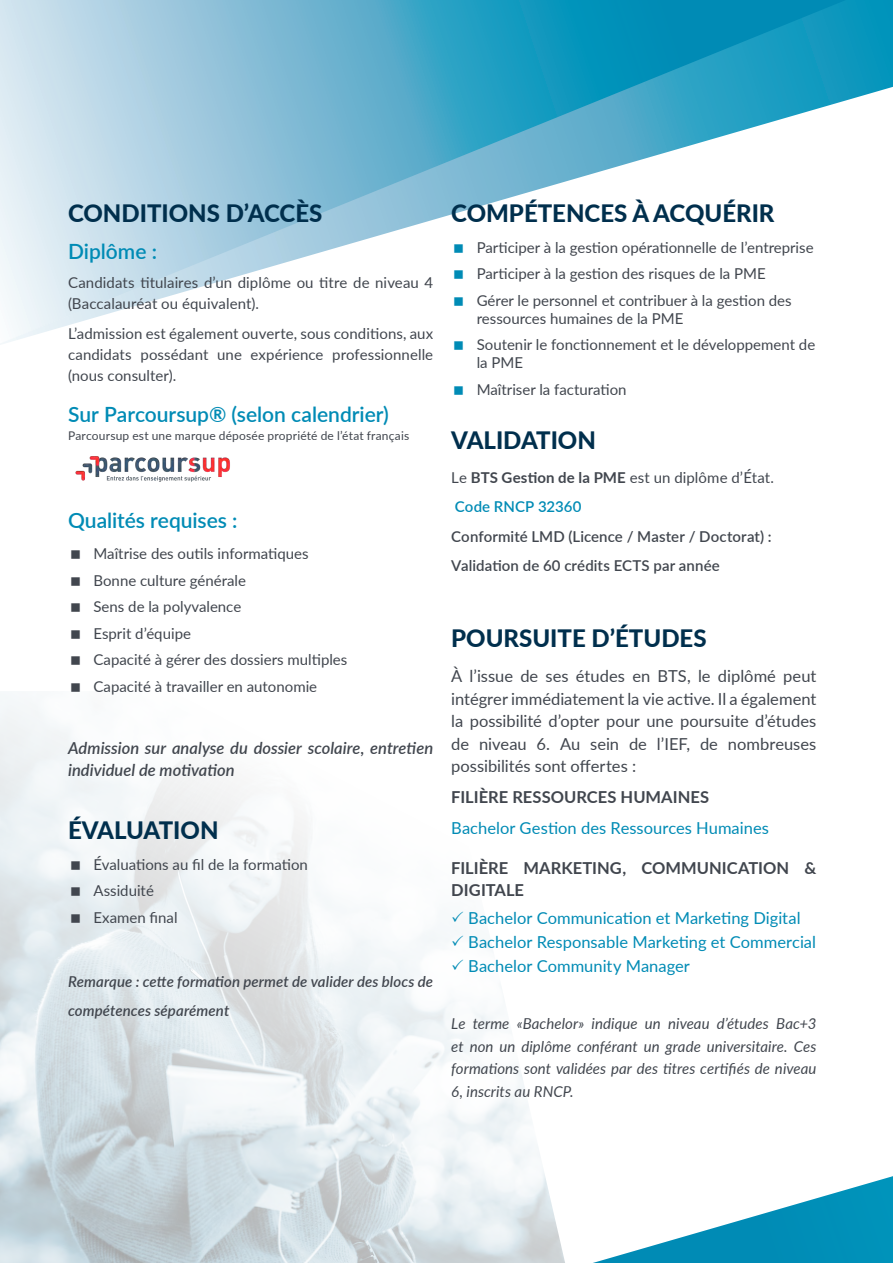
<style>
.page{position:relative;width:893px;height:1263px;background:#fff}
.page>*{position:absolute;margin:0;border:0;box-sizing:border-box;transform-origin:0 0}
.Titre_2{font:800 24px "Lato";color:#002f4d}
.Titre_3{font:600 21px "Lato";color:#008bb5}
.Corps{font:16.5px/22.5px "Lato";color:#41464e;text-align:justify}
.Corps-2{font:16.5px "Lato";color:#008bb5}
.Corps-3{font:italic 600 16.5px/22.5px "Lato";color:#41464e}
.Corps-4{font:700 16.5px/22.5px "Lato";letter-spacing:.005em;color:#41464e}
.Corps_Petit{font:15px/21px "Lato";color:#41464e}
.Corps-5{font:italic 15px/22.5px "Lato";letter-spacing:.005em;color:#41464e;text-align:justify}
.Corps_Petit-2{font:600 15px "Lato";letter-spacing:.005em;color:#41464e}
.Corps_Petit-3{font:italic 600 15px/28.8px "Lato";letter-spacing:.005em;color:#41464e}
.Corps_Petit-4{font:600 15px "Lato";letter-spacing:.005em;color:#008bb5}
.Corps_très_petit{font:12px "Lato";letter-spacing:.015em;color:#41464e}
.s1{font-weight:700}
</style>
<div class="page">
<img style="left:0;top:694px;width:549px;height:569px">
<svg style="left:0;top:0;width:893px;height:345px"></svg>
<svg style="left:549px;top:1176px;width:344px;height:87px"></svg>
<img style="left:75px;top:456px;width:155px;height:26px">
<svg style="left:71px;top:861px;width:9px;height:8px"></svg>
<svg style="left:71px;top:887px;width:9px;height:9px"></svg>
<svg style="left:71px;top:914px;width:9px;height:8px"></svg>
<svg style="left:454px;top:244px;width:9px;height:8px"></svg>
<svg style="left:454px;top:270px;width:9px;height:9px"></svg>
<svg style="left:454px;top:297px;width:9px;height:8px"></svg>
<svg style="left:454px;top:341px;width:9px;height:4px"></svg>
<p class="Titre_2" style="left:68px;top:195px;width:256px">CONDITIONS D’ACCÈS</p>
<p class="Titre_3" style="left:68px;top:236px;width:91px">Diplôme :</p>
<p class="Corps_Petit" style="left:68px;top:272px;width:367px">Candidats titulaires d’un diplôme ou titre de niveau 4 (Baccalauréat ou équivalent).</p>
<p class="Corps_Petit" style="left:68px;top:322px;width:367px;text-align:justify">L’admission est également ouverte, sous conditions, aux candidats possédant une expérience professionnelle (nous consulter).</p>
<p class="Titre_3" style="left:68px;top:399px;width:322px">Sur Parcoursup® (selon calendrier)</p>
<p class="Corps_très_petit" style="left:68px;top:427px;width:343px">Parcoursup est une marque déposée propriété de l’état français</p>
<p class="Titre_3" style="left:68px;top:505px;width:171px">Qualités requises :</p>
<p class="Corps_Petit" style="left:94px;top:542px;width:217px">Maîtrise des outils informatiques</p>
<p class="Corps_Petit" style="left:94px;top:569px;width:154px">Bonne culture générale</p>
<p class="Corps_Petit" style="left:94px;top:595px;width:149px">Sens de la polyvalence</p>
<p class="Corps_Petit" style="left:94px;top:622px;width:99px">Esprit d’équipe</p>
<p class="Corps_Petit" style="left:94px;top:648px;width:255px">Capacité à gérer des dossiers multiples</p>
<p class="Corps_Petit" style="left:94px;top:675px;width:225px">Capacité à travailler en autonomie</p>
<p class="Corps-3" style="left:68px;top:736px;width:367px">Admission sur analyse du dossier scolaire, entretien individuel de motivation</p>
<p class="Titre_2" style="left:68px;top:812px;width:152px">ÉVALUATION</p>
<p class="Corps_Petit" style="left:94px;top:853px;width:216px">Évaluations au fil de la formation</p>
<p class="Corps_Petit" style="left:94px;top:880px;width:62px">Assiduité</p>
<p class="Corps_Petit" style="left:94px;top:906px;width:85px">Examen final</p>
<p class="Corps_Petit-3" style="left:68px;top:967px;width:367px">Remarque : cette formation permet de valider des blocs de compétences séparément</p>
<p class="Titre_2" style="left:451px;top:195px;width:325px">COMPÉTENCES À ACQUÉRIR</p>
<p class="Corps_Petit" style="left:477px;top:236px;width:338px">Participer à la gestion opérationnelle de l’entreprise</p>
<p class="Corps_Petit" style="left:477px;top:263px;width:290px">Participer à la gestion des risques de la PME</p>
<p class="Corps_Petit" style="left:477px;top:291px;width:316px;line-height:18px">Gérer le personnel et contribuer à la gestion des ressources humaines de la PME</p>
<p class="Corps_Petit" style="left:477px;top:335px;width:340px;line-height:18px">Soutenir le fonctionnement et le développement de la PME</p>
<p class="Corps_Petit" style="left:477px;top:378px;width:151px">Maîtriser la facturation</p>
<p class="Titre_2" style="left:451px;top:423px;width:146px">VALIDATION</p>
<p class="Corps_Petit" style="left:451px;top:466px;width:324px">Le <span class="s1">BTS Gestion de la PME</span> est un diplôme d’État.</p>
<p class="Corps_Petit-4" style="left:455px;top:496px;width:128px">Code RNCP 32360</p>
<p class="Corps_Petit-2" style="left:451px;top:525px;width:322px">Conformité LMD (Licence / Master / Doctorat) :</p>
<p class="Corps_Petit-2" style="left:451px;top:555px;width:270px">Validation de 60 crédits ECTS par année</p>
<p class="Titre_2" style="left:451px;top:620px;width:257px">POURSUITE D’ÉTUDES</p>
<p class="Corps" style="left:451px;top:664px;width:367px">À l’issue de ses études en BTS, le diplômé peut intégrer immédiatement la vie active. Il a également la possibilité d’opter pour une poursuite d’études de niveau 6. Au sein de l’IEF, de nombreuses possibilités sont offertes :</p>
<p class="Corps-4" style="left:451px;top:785px;width:259px">FILIÈRE RESSOURCES HUMAINES</p>
<p class="Corps-2" style="left:451px;top:816px;width:319px">Bachelor Gestion des Ressources Humaines</p>
<p class="Corps-4" style="left:451px;top:855px;width:367px">FILIÈRE MARKETING, COMMUNICATION &amp;<br>DIGITALE</p>
<p class="Corps-2" style="left:451px;top:906px;width:351px">✓ Bachelor Communication et Marketing Digital</p>
<p class="Corps-2" style="left:451px;top:930px;width:366px">✓ Bachelor Responsable Marketing et Commercial</p>
<p class="Corps-2" style="left:451px;top:954px;width:240px">✓ Bachelor Community Manager</p>
<p class="Corps-5" style="left:451px;top:1012px;width:367px">Le terme «Bachelor» indique un niveau d’études Bac+3 et non un diplôme conférant un grade universitaire. Ces formations sont validées par des titres certifiés de niveau 6, inscrits au RNCP.</p>
</div>
